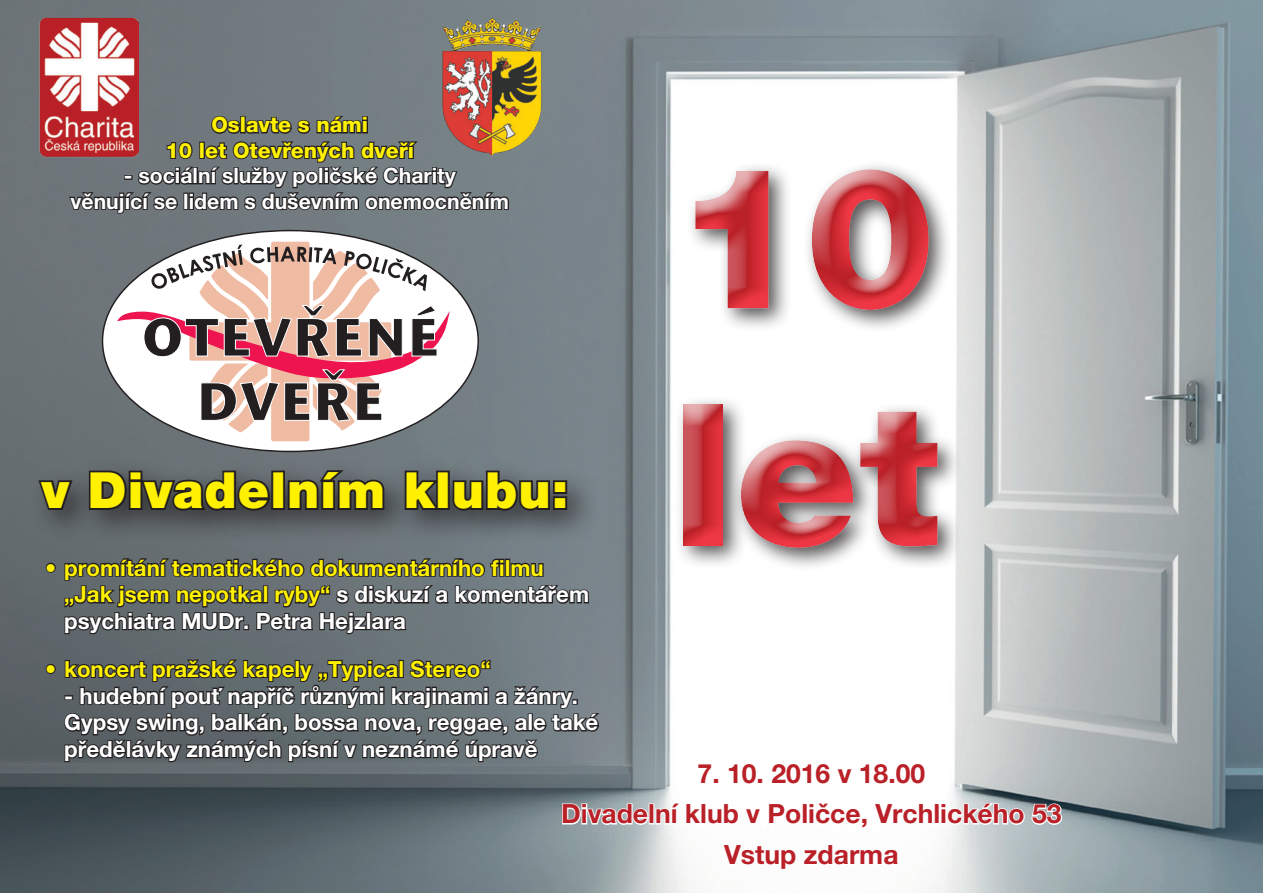
<style>
.page{position:relative;width:1263px;height:893px;background:#fff}
.page>*{position:absolute;margin:0;border:0;box-sizing:border-box;transform-origin:0 0}
.t1{font:900 197.4px/237px "Helvetica Neue LT Pro";color:#ba2027}
.t2{font:700 53.7px/64.2px "Stone Sans ITC";letter-spacing:.025em;color:#231f20;text-align:center}
.t3{font:900 49.8px "Helvetica Neue LT Pro";letter-spacing:.02em;color:#fff101}
.t4{font:700 26.4px/40.8px "Helvetica Neue LT Pro";color:#ba2027;text-align:center}
.t5{font:700 22.2px/26.7px "Helvetica Neue LT Pro";color:#fff101}
.t6{font:700 22.2px/26.7px "Helvetica Neue LT Pro";color:#fff}
.t7{font:700 21.3px/25.5px "Helvetica Neue LT Pro";color:#fff;text-align:center}
.t8{font:800 21.3px/25.5px "Helvetica Neue LT Pro";color:#fff101;text-align:center}
.s1{color:#fff}
</style>
<div class="page">
<img style="left:0;top:0;width:1263px;height:893px">
<div style="left:662px;top:148px;width:294px;height:412px;background:#fff;opacity:.75"></div>
<div style="left:666px;top:157px;width:293px;height:412px;background:#fff;opacity:.75"></div>
<div style="left:103px;top:231px;width:375px;height:220px;background:#fff;border-radius:50%"></div>
<svg style="left:117px;top:242px;width:333px;height:199px"></svg>
<img style="left:38px;top:16px;width:101px;height:142px">
<div style="left:46px;top:563px;width:10px;height:10px;border:2px solid #231f20;border-radius:50%"></div>
<svg style="left:63px;top:556px;width:527px;height:84px"></svg>
<div style="left:46px;top:664px;width:10px;height:10px;border:2px solid #231f20;border-radius:50%"></div>
<svg style="left:63px;top:658px;width:537px;height:110px"></svg>
<img style="left:442px;top:18px;width:49px;height:96px">
<svg style="left:696px;top:762px;width:17px;height:23px"></svg>
<svg style="left:727px;top:762px;width:31px;height:23px"></svg>
<svg style="left:770px;top:762px;width:157px;height:30px"></svg>
<svg style="left:561px;top:801px;width:241px;height:32px"></svg>
<svg style="left:809px;top:801px;width:125px;height:31px"></svg>
<svg style="left:941px;top:801px;width:122px;height:25px"></svg>
<svg style="left:721px;top:843px;width:180px;height:29px"></svg>
<svg style="left:68px;top:114px;width:442px;height:105px"></svg>
<div style="left:27px;top:457px;width:574px;height:87px;background:#231f20;opacity:.77"></div>
<svg style="left:36px;top:477px;width:39px;height:52px"></svg>
<svg style="left:87px;top:469px;width:186px;height:60px"></svg>
<div style="left:271px;top:471px;width:14px;height:39px;border:4px solid #231f20"></div>
<svg style="left:286px;top:467px;width:100px;height:45px"></svg>
<svg style="left:403px;top:469px;width:40px;height:43px"></svg>
<div style="left:436px;top:471px;width:14px;height:39px;border:4px solid #231f20"></div>
<svg style="left:451px;top:469px;width:118px;height:44px"></svg>
<p class="t8" style="left:165px;top:112px;width:250px">Oslavte s námi<br>10 let Otevřených dveří</p>
<p class="t7" style="left:71px;top:162px;width:440px">- sociální služby poličské Charity<br>věnující se lidem s duševním onemocněním</p>
<h2 class="t2" style="left:141px;top:302px;width:300px">OTEVŘENÉ<br>DVEŘE</h2>
<h3 class="t3" style="left:42px;top:461px;width:528px">v Divadelním klubu:</h3>
<h1 class="t1" style="left:672px;top:119px;width:268px">10 let</h1>
<p class="t5" style="left:64px;top:554px;width:526px;text-indent:-19px">• promítání tematického dokumentárního filmu „Jak jsem nepotkal ryby“ <span class="s1">s diskuzí a komentářem psychiatra MUDr. Petra Hejzlara</span></p>
<p class="t5" style="left:45px;top:655px;width:447px">• koncert pražské kapely „Typical Stereo“</p>
<p class="t6" style="left:64px;top:682px;width:536px">- hudební pouť napříč různými krajinami a žánry.<br>Gypsy swing, balkán, bossa nova, reggae, ale také předělávky známých písní v neznámé úpravě</p>
<p class="t4" style="left:561px;top:752px;width:502px">7. 10. 2016 v 18.00<br>Divadelní klub v Poličce, Vrchlického 53<br>Vstup zdarma</p>
</div>
